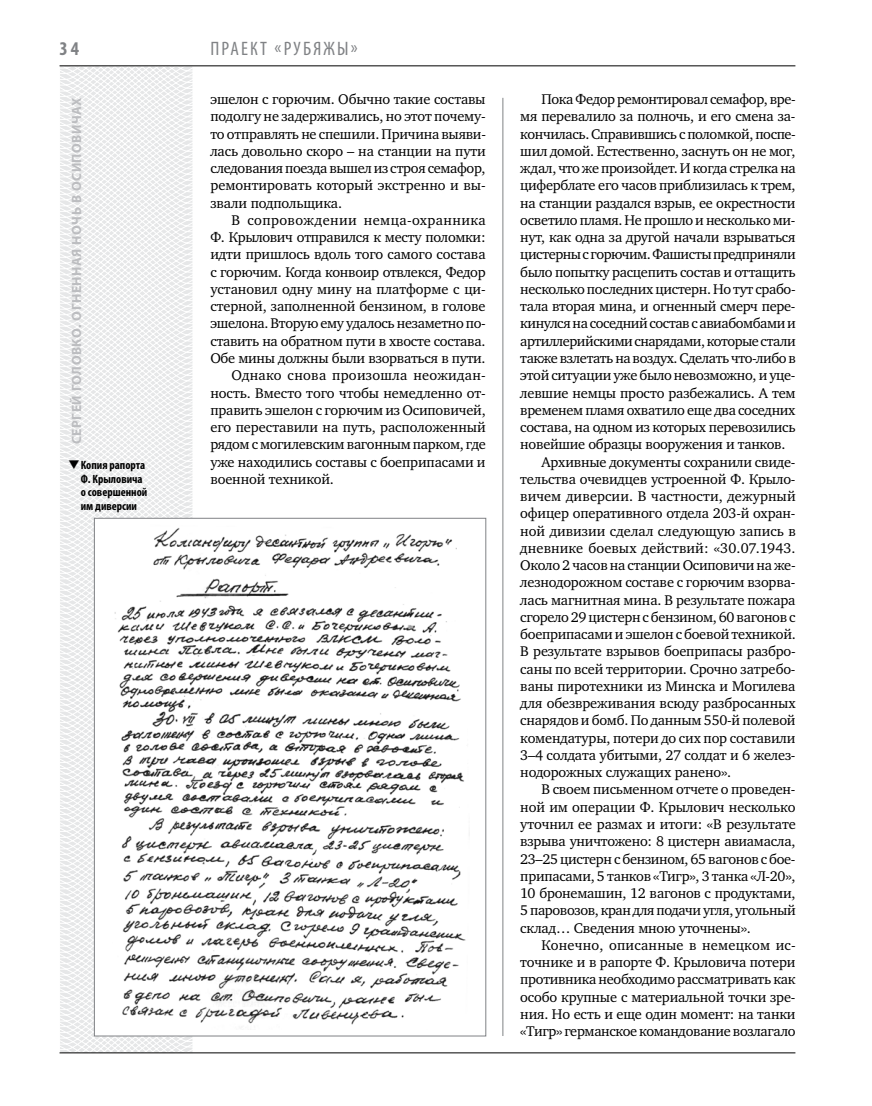
<style>
.page{position:relative;width:872px;height:1106px;background:#fff}
.page>*{position:absolute;margin:0;border:0;box-sizing:border-box;transform-origin:0 0}
.t1{font:condensed 19.5px "Myriad Pro";letter-spacing:.11em;color:#808285}
.t2{font:700 condensed 19.5px "Myriad Pro";color:#808285}
.t3{font:14.4px/17.2px "Charter C";letter-spacing:-.015em;color:#000;text-align:justify}
.t4{font:14.4px "Charter C";letter-spacing:-.035em;color:#000}
.t5{font:14.4px "Charter C";letter-spacing:.015em;color:#000}
.t6{font:14.4px "Charter C";letter-spacing:.01em;color:#000}
.t7{font:14.4px "Charter C";letter-spacing:.005em;color:#000}
.t8{font:14.4px "Charter C";letter-spacing:.025em;color:#000}
.t9{font:700 13.5px "Myriad Pro";letter-spacing:.04em;color:#bcbdc0}
.t10{font:700 condensed 12px/13.5px "Myriad Pro";color:#000}
</style>
<div class="page">
<svg style="left:59px;top:65px;width:192px;height:989px"></svg>
<hr style="left:502px;top:98px;width:1px;height:938px;background:#808285">
<hr style="left:60px;top:1052px;width:735px;height:1px;background:#000">
<hr style="left:60px;top:65px;width:735px;height:1px;background:#000">
<div style="left:94px;top:518px;width:392px;height:518px;background:#fff"></div>
<img style="left:114px;top:528px;width:352px;height:497px">
<h1 class="t2" style="left:60px;top:37px;width:21px">34</h1>
<p class="t9" style="left:68px;top:444px;width:348px;rotate:-90deg">Сергей ГОЛОВКО. Огненная ночь в Осиповичах</p>
<p class="t10" style="left:81px;top:458px;width:68px;text-indent:-13px">❑Копия рапорта<br>Ф. Крыловича о совершенной им диверсии</p>
<h1 class="t1" style="left:210px;top:37px;width:149px">Праект «Рубяжы»</h1>
<p class="t3" style="left:210px;top:91px;width:277px">эшелон с горючим. Обычно такие составы подолгу не задерживались, но этот почему&shy;то отправлять не спешили. Причина выяви&shy;лась довольно скоро – на станции на пути следования поезда вышел из строя семафор, ремонтировать который экстренно и вы&shy;звали подпольщика.</p>
<p class="t8" style="left:232px;top:212px;width:256px">В сопровождении немца-охранника</p>
<p class="t3" style="left:210px;top:229px;width:277px">Ф. Крылович отправился к месту поломки:</p>
<p class="t3" style="left:210px;top:246px;width:277px">идти пришлось вдоль того самого состава</p>
<p class="t3" style="left:210px;top:263px;width:277px">с горючим. Когда конвоир отвлекся, Федор</p>
<p class="t3" style="left:210px;top:280px;width:277px">установил одну мину на платформе с ци-</p>
<p class="t3" style="left:210px;top:298px;width:277px">стерной, заполненной бензином, в голове</p>
<p class="t3" style="left:210px;top:315px;width:277px">эшелона. Вторую ему удалось незаметно по-</p>
<p class="t3" style="left:210px;top:332px;width:277px">ставить на обратном пути в хвосте состава.</p>
<p class="t3" style="left:210px;top:349px;width:277px">Обе мины должны были взорваться в пути.</p>
<p class="t5" style="left:232px;top:367px;width:256px">Однако снова произошла неожидан-</p>
<p class="t3" style="left:210px;top:384px;width:277px">ность. Вместо того чтобы немедленно от-</p>
<p class="t3" style="left:210px;top:401px;width:277px">править эшелон с горючим из Осиповичей,</p>
<p class="t3" style="left:210px;top:418px;width:277px">его переставили на путь, расположенный</p>
<p class="t3" style="left:210px;top:436px;width:277px">рядом с могилевским вагонным парком, где</p>
<p class="t3" style="left:210px;top:453px;width:277px">уже находились составы с боеприпасами и</p>
<p class="t3" style="left:210px;top:470px;width:125px">военной техникой.</p>
<p class="t3" style="left:541px;top:91px;width:256px">Пока Федор ремонтировал семафор, вре-</p>
<p class="t3" style="left:520px;top:108px;width:277px">мя перевалило за полночь, и его смена за-</p>
<p class="t3" style="left:520px;top:125px;width:277px">кончилась. Справившись с поломкой, поспе-</p>
<p class="t3" style="left:520px;top:142px;width:277px">шил домой. Естественно, заснуть он не мог,</p>
<p class="t3" style="left:520px;top:160px;width:277px">ждал, что же произойдет. И когда стрелка на</p>
<p class="t3" style="left:520px;top:177px;width:277px">циферблате его часов приблизилась к трем,</p>
<p class="t3" style="left:520px;top:194px;width:277px">на станции раздался взрыв, ее окрестности</p>
<p class="t3" style="left:520px;top:211px;width:277px">осветило пламя. Не прошло и несколько ми-</p>
<p class="t3" style="left:520px;top:229px;width:277px">нут, как одна за другой начали взрываться</p>
<p class="t4" style="left:520px;top:247px;width:277px">цистерны с горючим. Фашисты предприняли</p>
<p class="t3" style="left:520px;top:263px;width:277px">было попытку расцепить состав и оттащить</p>
<p class="t3" style="left:520px;top:280px;width:277px">несколько последних цистерн. Но тут срабо-</p>
<p class="t3" style="left:520px;top:298px;width:277px">тала вторая мина, и огненный смерч пере-</p>
<p class="t3" style="left:520px;top:315px;width:277px">кинулся на соседний состав с авиабомбами и</p>
<p class="t4" style="left:520px;top:333px;width:277px">артиллерийскими снарядами, которые стали</p>
<p class="t3" style="left:520px;top:350px;width:277px">также взлетать на воздух. Сделать что-либо в</p>
<p class="t3" style="left:520px;top:367px;width:277px">этой ситуации уже было невозможно, и уце-</p>
<p class="t3" style="left:520px;top:384px;width:277px">левшие немцы просто разбежались. А тем</p>
<p class="t3" style="left:520px;top:401px;width:277px">временем пламя охватило еще два соседних</p>
<p class="t3" style="left:520px;top:419px;width:277px">состава, на одном из которых перевозились</p>
<p class="t3" style="left:520px;top:436px;width:266px">новейшие образцы вооружения и танков.</p>
<p class="t3" style="left:541px;top:453px;width:255px">Архивные документы сохранили свиде-</p>
<p class="t3" style="left:520px;top:470px;width:277px">тельства очевидцев устроенной Ф. Крыло-</p>
<p class="t7" style="left:520px;top:488px;width:277px">вичем диверсии. В частности, дежурный</p>
<p class="t3" style="left:520px;top:505px;width:277px">офицер оперативного отдела 203-й охран-</p>
<p class="t3" style="left:520px;top:522px;width:277px">ной дивизии сделал следующую запись в</p>
<p class="t6" style="left:520px;top:540px;width:277px">дневнике боевых действий: «30.07.1943.</p>
<p class="t3" style="left:520px;top:557px;width:277px">Около 2 часов на станции Осиповичи на же-</p>
<p class="t3" style="left:520px;top:574px;width:277px">лезнодорожном составе с горючим взорва-</p>
<p class="t3" style="left:520px;top:591px;width:277px">лась магнитная мина. В результате пожара</p>
<p class="t3" style="left:520px;top:608px;width:277px">сгорело 29 цистерн с бензином, 60 вагонов с</p>
<p class="t3" style="left:520px;top:626px;width:277px">боеприпасами и эшелон с боевой техникой.</p>
<p class="t3" style="left:520px;top:643px;width:277px">В результате взрывов боеприпасы разбро-</p>
<p class="t3" style="left:520px;top:660px;width:277px">саны по всей территории. Срочно затребо-</p>
<p class="t3" style="left:520px;top:677px;width:277px">ваны пиротехники из Минска и Могилева</p>
<p class="t3" style="left:520px;top:695px;width:277px">для обезвреживания всюду разбросанных</p>
<p class="t3" style="left:520px;top:712px;width:277px">снарядов и бомб. По данным 550-й полевой</p>
<p class="t3" style="left:520px;top:729px;width:277px">комендатуры, потери до сих пор составили</p>
<p class="t3" style="left:520px;top:746px;width:277px">3–4 солдата убитыми, 27 солдат и 6 желез-</p>
<p class="t3" style="left:520px;top:764px;width:212px">нодорожных служащих ранено».</p>
<p class="t3" style="left:541px;top:781px;width:255px">В своем письменном отчете о проведен-</p>
<p class="t3" style="left:520px;top:798px;width:277px">ной им операции Ф. Крылович несколько</p>
<p class="t3" style="left:520px;top:815px;width:277px">уточнил ее размах и итоги: «В результате</p>
<p class="t3" style="left:520px;top:833px;width:277px">взрыва уничтожено: 8 цистерн авиамасла,</p>
<p class="t3" style="left:520px;top:850px;width:277px">23–25 цистерн с бензином, 65 вагонов с бое-</p>
<p class="t3" style="left:520px;top:867px;width:277px">припасами, 5 танков «Тигр», 3 танка «Л-20»,</p>
<p class="t3" style="left:520px;top:884px;width:277px">10 бронемашин, 12 вагонов с продуктами,</p>
<p class="t3" style="left:520px;top:902px;width:277px">5 паровозов, кран для подачи угля, угольный</p>
<p class="t3" style="left:520px;top:919px;width:232px">склад… Сведения мною уточнены».</p>
<p class="t5" style="left:541px;top:937px;width:256px">Конечно, описанные в немецком ис-</p>
<p class="t3" style="left:520px;top:953px;width:277px">точнике и в рапорте Ф. Крыловича потери</p>
<p class="t3" style="left:520px;top:971px;width:277px">противника необходимо рассматривать как</p>
<p class="t3" style="left:520px;top:988px;width:277px">особо крупные с материальной точки зре-</p>
<p class="t3" style="left:520px;top:1005px;width:277px">ния. Но есть и еще один момент: на танки</p>
<p class="t3" style="left:520px;top:1022px;width:277px">«Тигр» германское командование возлагало</p>
</div>
